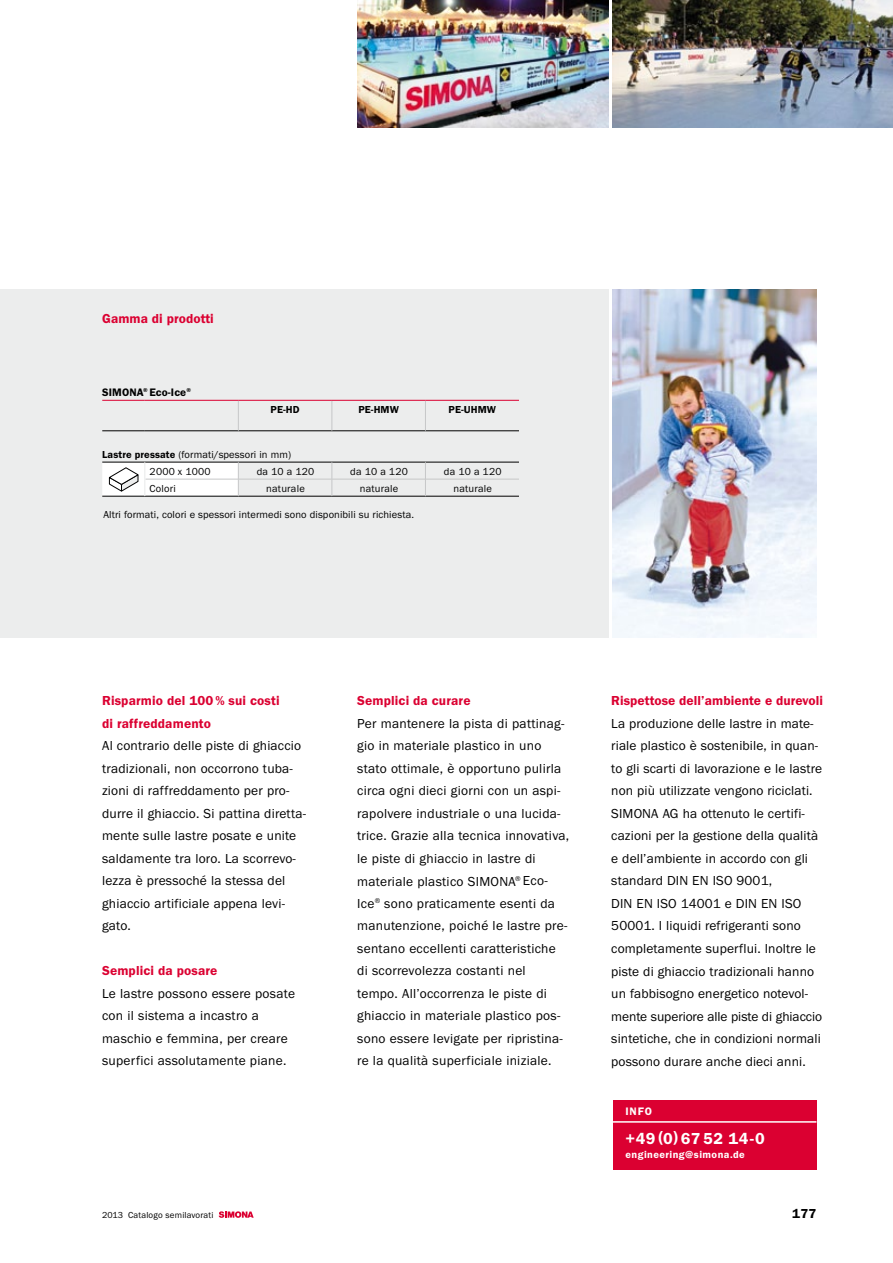
<style>
.page{position:relative;width:893px;height:1263px;background:#fff}
.page>*{position:absolute;margin:0;border:0;box-sizing:border-box;transform-origin:0 0}
.t1{font:16.5px "Franklin Gothic URW Dem";letter-spacing:.025em;color:#fff}
.t2{font:13.5px/22.5px "Franklin Gothic URW Boo";letter-spacing:.015em;color:#000}
.t3{font:13.5px/22.5px "Franklin Gothic URW Dem";letter-spacing:.01em;color:#db0031}
.t4{font:13.5px "Franklin Gothic URW Dem";color:#000}
.t5{font:11.25px "Franklin Gothic URW Dem";letter-spacing:.01em;color:#000}
.t6{font:11.25px "Franklin Gothic URW Dem";color:#fff}
.t7{font:10.5px/17px "Franklin Gothic URW Boo";letter-spacing:.01em;color:#000}
.t8{font:10.5px "Franklin Gothic URW Dem";letter-spacing:.04em;color:#fff}
.t9{font:10.5px "Franklin Gothic URW Dem";letter-spacing:.01em;color:#000}
.t10{font:9px "Franklin Gothic URW Boo";letter-spacing:.02em;color:#000}
.s1{font-family:"Franklin Gothic URW Dem"}
</style>
<div class="page">
<div style="left:0;top:289px;width:609px;height:349px;background:#eceded"></div>
<img style="left:613px;top:289px;width:203px;height:349px">
<hr style="left:239px;top:479px;width:93px;height:1px;background:#c6c7c8">
<hr style="left:332px;top:479px;width:93px;height:1px;background:#c6c7c8">
<hr style="left:426px;top:479px;width:93px;height:1px;background:#c6c7c8">
<hr style="left:102px;top:430px;width:43px;height:1px;background:#000">
<hr style="left:145px;top:430px;width:93px;height:1px;background:#000">
<hr style="left:238px;top:430px;width:94px;height:1px;background:#000">
<hr style="left:332px;top:430px;width:93px;height:1px;background:#000">
<hr style="left:425px;top:430px;width:94px;height:1px;background:#000">
<hr style="left:102px;top:496px;width:43px;height:1px;background:#000">
<hr style="left:238px;top:462px;width:94px;height:1px;background:#000">
<hr style="left:332px;top:462px;width:93px;height:1px;background:#000">
<hr style="left:425px;top:462px;width:94px;height:1px;background:#000">
<hr style="left:145px;top:496px;width:93px;height:1px;background:#000">
<hr style="left:238px;top:496px;width:94px;height:1px;background:#000">
<hr style="left:332px;top:496px;width:93px;height:1px;background:#000">
<hr style="left:425px;top:496px;width:94px;height:1px;background:#000">
<hr style="left:238px;top:401px;width:1px;height:30px;background:#c6c7c8">
<hr style="left:332px;top:401px;width:1px;height:30px;background:#c6c7c8">
<hr style="left:425px;top:401px;width:1px;height:30px;background:#c6c7c8">
<svg style="left:332px;top:462px;width:1px;height:34px"></svg>
<svg style="left:425px;top:462px;width:1px;height:34px"></svg>
<hr style="left:102px;top:400px;width:43px;height:1px;background:#db0031">
<hr style="left:145px;top:400px;width:93px;height:1px;background:#db0031">
<hr style="left:238px;top:400px;width:94px;height:1px;background:#db0031">
<hr style="left:332px;top:400px;width:93px;height:1px;background:#db0031">
<hr style="left:425px;top:400px;width:94px;height:1px;background:#db0031">
<svg style="left:102px;top:462px;width:137px;height:34px;background:#efefef"></svg>
<div style="left:613px;top:1100px;width:203px;height:69px;background:#db0031"></div>
<hr style="left:613px;top:1121px;width:203px;height:2px;background:#fff">
<img style="left:612px;top:0;width:281px;height:128px">
<img style="left:357px;top:0;width:251px;height:128px">
<svg style="left:219px;top:1211px;width:35px;height:7px"></svg>
<p class="t3" style="left:102px;top:307px;width:113px">Gamma di prodotti</p>
<p class="t5" style="left:102px;top:385px;width:90px">SIMONA<sup>®</sup> Eco-Ice<sup>®</sup></p>
<p class="t9" style="left:271px;top:403px;width:31px">PE-HD</p>
<p class="t9" style="left:358px;top:403px;width:42px">PE-HMW</p>
<p class="t9" style="left:449px;top:403px;width:49px">PE-UHMW</p>
<p class="t7" style="left:150px;top:446px;width:143px;text-indent:-47px"><span class="s1">Lastre pressate</span> (formati/spessori in mm)<br>2000 x 1000</p>
<p class="t7" style="left:257px;top:463px;width:59px">da 10 a 120</p>
<p class="t7" style="left:350px;top:463px;width:59px">da 10 a 120</p>
<p class="t7" style="left:444px;top:463px;width:59px">da 10 a 120</p>
<p class="t7" style="left:150px;top:480px;width:28px">Colori</p>
<p class="t7" style="left:266px;top:480px;width:40px">naturale</p>
<p class="t7" style="left:360px;top:480px;width:40px">naturale</p>
<p class="t7" style="left:453px;top:480px;width:40px">naturale</p>
<p class="t7" style="left:103px;top:506px;width:312px">Altri formati, colori e spessori intermedi sono disponibili su richiesta.</p>
<p class="t3" style="left:102px;top:690px;width:179px">Risparmio del 100% sui costi di raffreddamento</p>
<p class="t2" style="left:102px;top:735px;width:206px">Al contrario delle piste di ghiaccio tradizionali, non occorrono tuba&shy;zioni di raffreddamento per pro&shy;durre il ghiaccio. Si pattina diretta&shy;mente sulle lastre posate e unite saldamente tra loro. La scorrevo&shy;lezza è pressoché la stessa del ghiaccio artificiale appena levi&shy;gato.</p>
<p class="t3" style="left:102px;top:960px;width:117px">Semplici da posare</p>
<p class="t2" style="left:102px;top:982px;width:194px">Le lastre possono essere posate con il sistema a incastro a maschio e femmina, per creare superfici assolutamente piane.</p>
<p class="t3" style="left:357px;top:690px;width:115px">Semplici da curare</p>
<p class="t2" style="left:357px;top:712px;width:214px">Per mantenere la pista di pattinag&shy;gio in materiale plastico in uno stato ottimale, è opportuno pulirla circa ogni dieci giorni con un aspi&shy;rapolvere industriale o una lucida&shy;trice. Grazie alla tecnica innovativa, le piste di ghiaccio in lastre di materiale plastico SIMONA<sup>®</sup> Eco-Ice<sup>®</sup> sono praticamente esenti da manutenzione, poiché le lastre pre&shy;sentano eccellenti caratteristiche di scorrevolezza costanti nel tempo. All’occorrenza le piste di ghiaccio in materiale plastico pos&shy;sono essere levigate per ripristina&shy;re la qualità superficiale iniziale.</p>
<p class="t3" style="left:611px;top:690px;width:213px">Rispettose dell’ambiente e durevoli</p>
<p class="t2" style="left:611px;top:712px;width:212px">La produzione delle lastre in mate&shy;riale plastico è sostenibile, in quan--- to gli scarti di lavorazione e le lastre non più utilizzate vengono riciclati.<br>SIMONA AG ha ottenuto le certifi&shy;cazioni per la gestione della qualità e dell’ambiente in accordo con gli standard DIN EN ISO 9001,<br>DIN EN ISO 14001 e DIN EN ISO 50001. I liquidi refrigeranti sono completamente superflui. Inoltre le piste di ghiaccio tradizionali hanno un fabbisogno energetico notevol&shy;mente superiore alle piste di ghiaccio sintetiche, che in condizioni normali possono durare anche dieci anni.</p>
<p class="t6" style="left:625px;top:1104px;width:28px">INFO</p>
<p class="t1" style="left:625px;top:1128px;width:141px">+49 (0) 67 52 14-0</p>
<p class="t8" style="left:625px;top:1148px;width:121px">engineering@simona.de</p>
<p class="t10" style="left:102px;top:1209px;width:113px">2013 Catalogo semilavorati</p>
<p class="t4" style="left:792px;top:1205px;width:26px">177</p>
</div>
